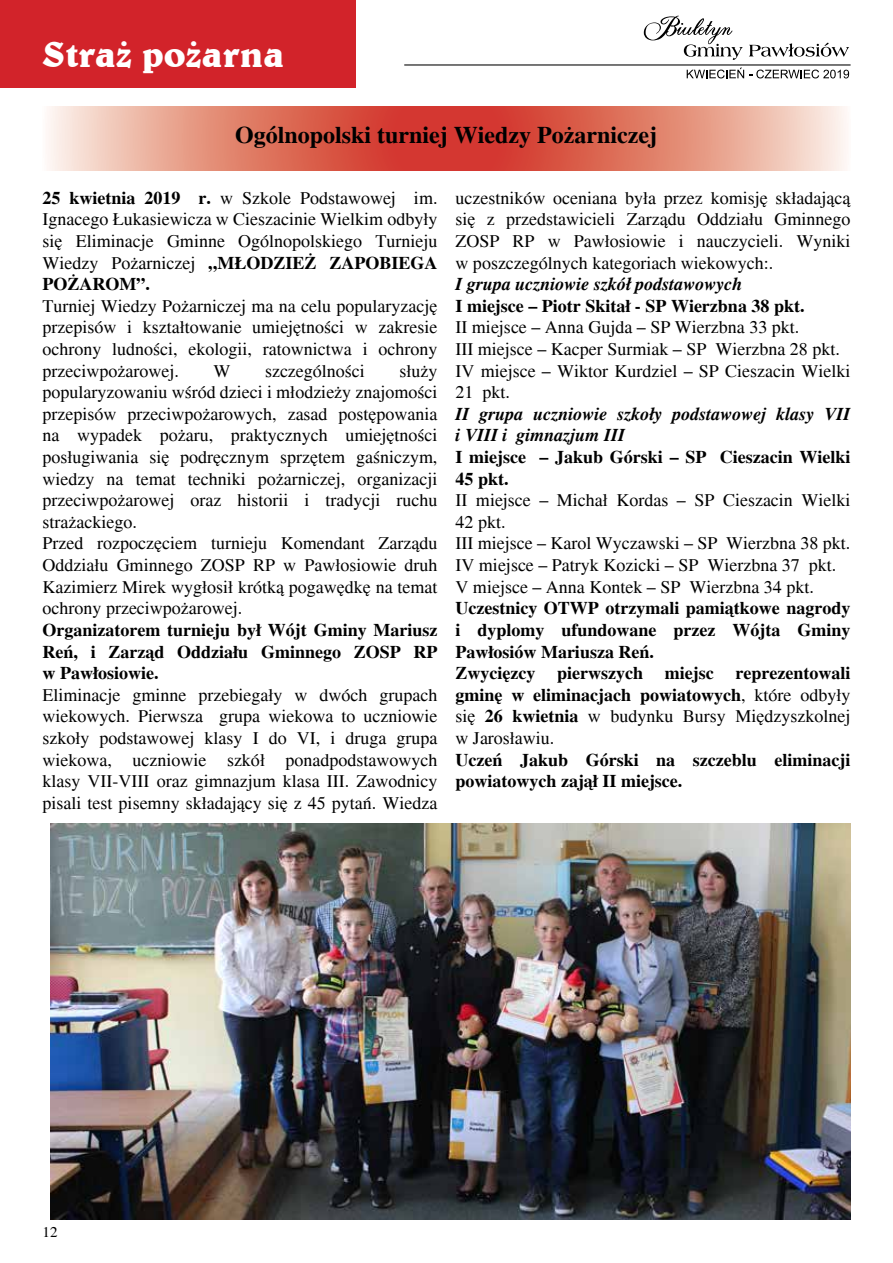
<style>
.page{position:relative;width:893px;height:1263px;background:#fff}
.page>*{position:absolute;margin:0;border:0;box-sizing:border-box;transform-origin:0 0}
.t1{font:700 36px "Belwe L2";color:#fff}
.t2{font:700 24px "Times";color:#000}
.t3{font:18px/21.6px "Times";color:#000;text-align:justify}
.t4{font:700 18px/21.6px "Times";color:#000}
.t5{font:italic 700 18px/21.6px "Times";color:#000}
.t6{font:15px "Times";color:#000}
.s1{font-weight:700}
.s2{font-weight:400}
</style>
<div class="page">
<svg style="left:644px;top:16px;width:205px;height:44px"></svg>
<hr style="left:404px;top:64px;width:447px;height:2px;background:#000">
<svg style="left:687px;top:68px;width:162px;height:10px"></svg>
<div style="left:0;top:0;width:355px;height:87px;background:#d2232a"></div>
<svg style="left:48px;top:106px;width:798px;height:64px;background:#e28373"></svg>
<img style="left:51px;top:824px;width:799px;height:395px">
<h1 class="t1" style="left:43px;top:31px;width:244px">Straż pożarna</h1>
<h2 class="t2" style="left:235px;top:121px;width:423px">Ogólnopolski turniej Wiedzy Pożarniczej</h2>
<p class="t3" style="left:43px;top:187px;width:396px"><span class="s1">25 kwietnia 2019 r.</span> w Szkole Podstawowej im.<br>Ignacego Łukasiewicza w Cieszacinie Wielkim odbyły się Eliminacje Gminne Ogólnopolskiego Turnieju Wiedzy Pożarniczej <span class="s1">„MŁODZIEŻ ZAPOBIEGA POŻAROM”.</span></p>
<p class="t3" style="left:43px;top:295px;width:396px">Turniej Wiedzy Pożarniczej ma na celu popularyzację przepisów i kształtowanie umiejętności w zakresie ochrony ludności, ekologii, ratownictwa i ochrony przeciwpożarowej.</p>
<p class="t3" style="left:43px;top:360px;width:396px;text-align:left;text-indent:357px">służy popularyzowaniu wśród dzieci i młodzieży znajomości przepisów przeciwpożarowych, zasad postępowania na wypadek pożaru, praktycznych umiejętności posługiwania się podręcznym sprzętem gaśniczym, wiedzy na temat techniki pożarniczej, organizacji przeciwpożarowej oraz historii i tradycji ruchu strażackiego.<br>Przed rozpoczęciem turnieju Komendant Zarządu Oddziału Gminnego ZOSP RP w Pawłosiowie druh Kazimierz Mirek wygłosił krótką pogawędkę na temat ochrony przeciwpożarowej.</p>
<p class="t4" style="left:43px;top:619px;width:396px;text-align:justify">Organizatorem turnieju był Wójt Gminy Mariusz Reń, i Zarząd Oddziału Gminnego ZOSP RP w Pawłosiowie.</p>
<p class="t3" style="left:43px;top:684px;width:396px">Eliminacje gminne przebiegały w dwóch grupach wiekowych. Pierwsza grupa wiekowa to uczniowie szkoły podstawowej klasy I do VI, i druga grupa wiekowa, uczniowie szkół ponadpodstawowych klasy VII-VIII oraz gimnazjum klasa III. Zawodnicy pisali test pisemny składający się z 45 pytań. Wiedza</p>
<p class="t3" style="left:213px;top:360px;width:18px">W</p>
<p class="t3" style="left:265px;top:360px;width:101px">szczególności</p>
<p class="t3" style="left:455px;top:187px;width:396px">uczestników oceniana była przez komisję składającą się z przedstawicieli Zarządu Oddziału Gminnego ZOSP RP w Pawłosiowie i nauczycieli. Wyniki w poszczególnych kategoriach wiekowych:.</p>
<p class="t5" style="left:455px;top:274px;width:289px">I grupa uczniowie szkół podstawowych</p>
<p class="t4" style="left:455px;top:295px;width:350px">I miejsce – Piotr Skitał - SP Wierzbna 38 pkt.</p>
<p class="t3" style="left:455px;top:317px;width:396px;text-align:left">II miejsce – Anna Gujda – SP Wierzbna 33 pkt.<br>III miejsce – Kacper Surmiak – SP Wierzbna 28 pkt.<br>IV miejsce – Wiktor Kurdziel – SP Cieszacin Wielki 21 pkt.</p>
<p class="t5" style="left:455px;top:403px;width:396px">II grupa uczniowie szkoły podstawowej klasy VII i VIII i gimnazjum III</p>
<p class="t4" style="left:455px;top:446px;width:396px">I miejsce – Jakub Górski – SP Cieszacin Wielki<br>45 pkt.</p>
<p class="t3" style="left:455px;top:490px;width:396px;text-align:left">II miejsce – Michał Kordas – SP Cieszacin Wielki 42 pkt.<br>III miejsce – Karol Wyczawski – SP Wierzbna 38 pkt.<br>IV miejsce – Patryk Kozicki – SP Wierzbna 37 pkt.<br>V miejsce – Anna Kontek – SP Wierzbna 34 pkt.</p>
<p class="t4" style="left:455px;top:598px;width:396px">Uczestnicy OTWP otrzymali pamiątkowe nagrody i dyplomy ufundowane przez Wójta Gminy Pawłosiów Mariusza Reń.<br>Zwycięzcy pierwszych miejsc reprezentowali gminę w eliminacjach powiatowych<span class="s2">, które odbyły się</span> 26 kwietnia <span class="s2">w budynku Bursy Międzyszkolnej w Jarosławiu.</span></p>
<p class="t4" style="left:455px;top:749px;width:396px">Uczeń Jakub Górski na szczeblu eliminacji powiatowych zajął II miejsce.</p>
<p class="t6" style="left:43px;top:1224px;width:16px">12</p>
</div>
